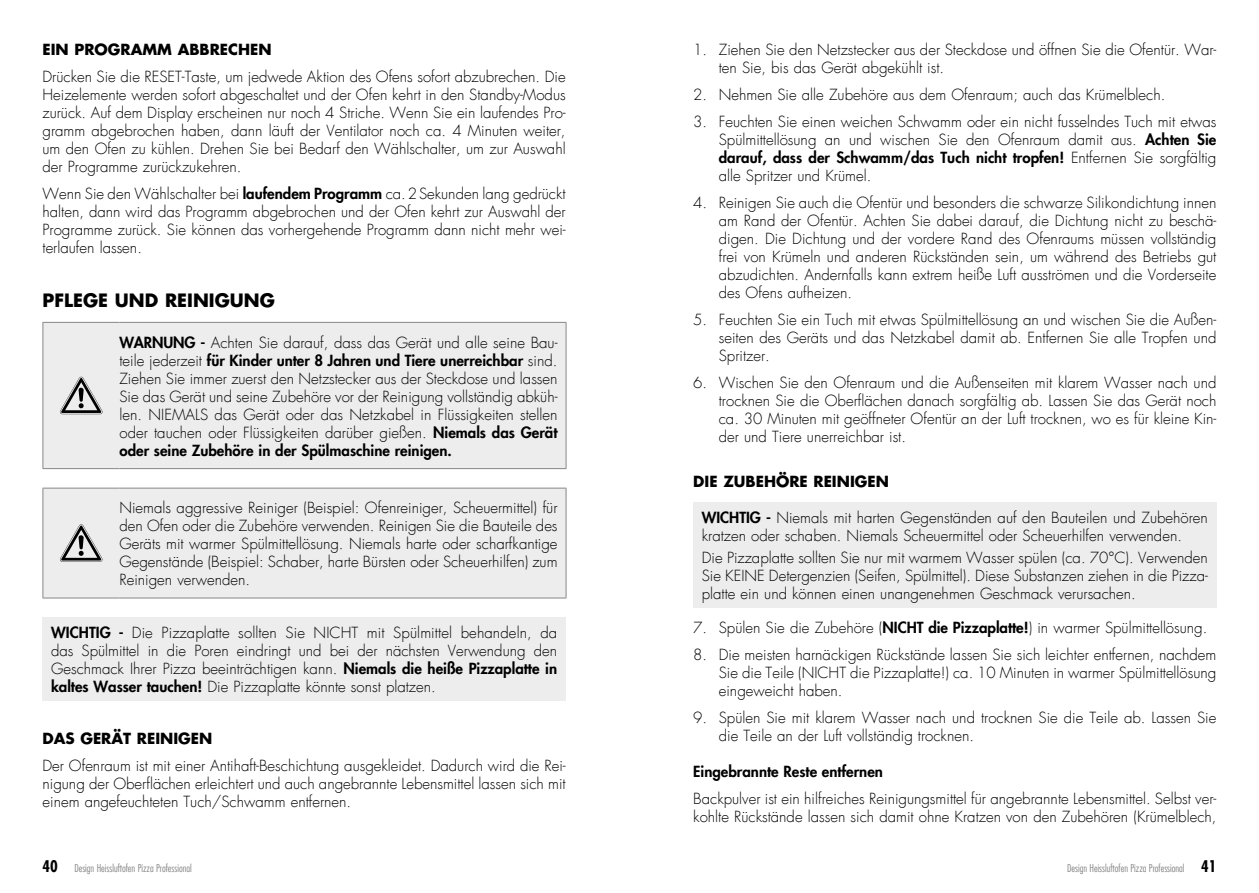
<style>
.page{position:relative;width:1259px;height:893px;background:#fff}
.page>*{position:absolute;margin:0;border:0;box-sizing:border-box;transform-origin:0 0}
.t1{font:700 18px "Futura LT";color:#000}
.t2{font:300 15px/18px "Futura LT";color:#000;text-align:justify}
.t3{font:700 15px "Futura LT";color:#000}
.t4{font:800 15px "Futura LT";color:#000}
.t5{font:300 condensed 10.5px "Futura LT";color:#878787}
.s1{font-weight:800}
.s2{font-weight:700;font-size:15.75px;color:#000}
</style>
<div class="page">
<div style="left:44px;top:323px;width:522px;height:145px;background:#ededed"></div>
<hr style="left:43px;top:322px;width:76px;height:1px;background:#878787">
<hr style="left:43px;top:323px;width:1px;height:145px;background:#878787">
<hr style="left:119px;top:322px;width:447px;height:1px;background:#878787">
<hr style="left:566px;top:323px;width:1px;height:145px;background:#878787">
<hr style="left:43px;top:468px;width:76px;height:1px;background:#878787">
<hr style="left:119px;top:468px;width:447px;height:1px;background:#878787">
<svg style="left:60px;top:377px;width:42px;height:37px;background:#aeaeae"></svg>
<div style="left:44px;top:489px;width:522px;height:109px;background:#ededed"></div>
<hr style="left:43px;top:488px;width:76px;height:1px;background:#878787">
<hr style="left:43px;top:488px;width:1px;height:110px;background:#878787">
<hr style="left:119px;top:488px;width:447px;height:1px;background:#878787">
<hr style="left:566px;top:488px;width:1px;height:110px;background:#878787">
<hr style="left:43px;top:598px;width:76px;height:1px;background:#878787">
<hr style="left:119px;top:598px;width:447px;height:1px;background:#878787">
<svg style="left:60px;top:524px;width:42px;height:38px;background:#afafaf"></svg>
<div style="left:43px;top:617px;width:523px;height:84px;background:#ededed"></div>
<div style="left:693px;top:502px;width:523px;height:106px;background:#ededed"></div>
<p class="t3" style="left:43px;top:39px;width:230px">EIN PROGRAMM ABBRECHEN</p>
<p class="t2" style="left:43px;top:68px;width:525px">Drücken Sie die RESET-Taste, um jedwede Aktion des Ofens sofort abzubrechen. Die Heizelemente werden sofort abgeschaltet und der Ofen kehrt in den Standby-Modus zurück. Auf dem Display erscheinen nur noch 4 Striche. Wenn Sie ein laufendes Pro&shy;gramm abgebrochen haben, dann läuft der Ventilator noch ca. 4 Minuten weiter, um den Ofen zu kühlen. Drehen Sie bei Bedarf den Wählschalter, um zur Auswahl der Programme zurückzukehren.</p>
<p class="t2" style="left:43px;top:185px;width:525px">Wenn Sie den Wählschalter bei <span class="s1">laufendem Programm</span> ca.2Sekunden lang gedrückt halten, dann wird das Programm abgebrochen und der Ofen kehrt zur Auswahl der Programme zurück. Sie können das vorhergehende Programm dann nicht mehr wei&shy;terlaufen lassen.</p>
<p class="t1" style="left:43px;top:288px;width:234px">PFLEGE UND REINIGUNG</p>
<p class="t2" style="left:119px;top:334px;width:439px"><span class="s1">WARNUNG -</span> Achten Sie darauf, dass das Gerät und alle seine Bau&shy;teile jederzeit <span class="s1">für Kinder unter 8 Jahren und Tiere unerreichbar</span> sind.<br>Ziehen Sie immer zuerst den Netzstecker aus der Steckdose und lassen Sie das Gerät und seine Zubehöre vor der Reinigung vollständig abküh&shy;len. NIEMALS das Gerät oder das Netzkabel in Flüssigkeiten stellen oder tauchen oder Flüssigkeiten darüber gießen. <span class="s1">Niemals das Gerät oder seine Zubehöre in der Spülmaschine reinigen.</span></p>
<p class="t2" style="left:119px;top:499px;width:439px">Niemals aggressive Reiniger (Beispiel: Ofenreiniger, Scheuermittel) für den Ofen oder die Zubehöre verwenden. Reinigen Sie die Bauteile des Geräts mit warmer Spülmittellösung. Niemals harte oder scharfkantige Gegenstände (Beispiel: Schaber, harte Bürsten oder Scheuerhilfen) zum Reinigen verwenden.</p>
<p class="t2" style="left:51px;top:624px;width:508px"><span class="s1">WICHTIG -</span> Die Pizzaplatte sollten Sie NICHT mit Spülmittel behandeln, da das Spülmittel in die Poren eindringt und bei der nächsten Verwendung den Geschmack Ihrer Pizza beeinträchtigen kann. <span class="s1">Niemals die heiße Pizzaplatte in kaltes Wasser tauchen!</span> Die Pizzaplatte könnte sonst platzen.</p>
<p class="t3" style="left:43px;top:728px;width:171px">DAS GERÄT REINIGEN</p>
<p class="t2" style="left:43px;top:757px;width:525px">Der Ofenraum ist mit einer Antihaft-Beschichtung ausgekleidet. Dadurch wird die Rei&shy;nigung der Oberflächen erleichtert und auch angebrannte Lebensmittel lassen sich mit einem angefeuchteten Tuch/Schwamm entfernen.</p>
<p class="t2" style="left:719px;top:41px;width:499px;text-indent:-26px">1. Ziehen Sie den Netzstecker aus der Steckdose und öffnen Sie die Ofentür. War&shy;ten Sie, bis das Gerät abgekühlt ist.</p>
<p class="t2" style="left:693px;top:86px;width:473px">2. Nehmen Sie alle Zubehöre aus dem Ofenraum; auch das Krümelblech.</p>
<p class="t2" style="left:719px;top:113px;width:499px;text-indent:-26px">3. Feuchten Sie einen weichen Schwamm oder ein nicht fusselndes Tuch mit etwas Spülmittellösung an und wischen Sie den Ofenraum damit aus. <span class="s1">Achten Sie darauf, dass der Schwamm/das Tuch nicht tropfen!</span> Entfernen Sie sorgfältig alle Spritzer und Krümel.</p>
<p class="t2" style="left:719px;top:194px;width:499px;text-indent:-26px">4. Reinigen Sie auch die Ofentür und besonders die schwarze Silikondichtung innen am Rand der Ofentür. Achten Sie dabei darauf, die Dichtung nicht zu beschä&shy;digen. Die Dichtung und der vordere Rand des Ofenraums müssen vollständig frei von Krümeln und anderen Rückständen sein, um während des Betriebs gut abzudichten. Andernfalls kann extrem heiße Luft ausströmen und die Vorderseite des Ofens aufheizen.</p>
<p class="t2" style="left:719px;top:311px;width:499px;text-indent:-26px">5. Feuchten Sie ein Tuch mit etwas Spülmittellösung an und wischen Sie die Außen&shy;seiten des Geräts und das Netzkabel damit ab. Entfernen Sie alle Tropfen und Spritzer.</p>
<p class="t2" style="left:719px;top:374px;width:499px;text-indent:-26px">6. Wischen Sie den Ofenraum und die Außenseiten mit klarem Wasser nach und trocknen Sie die Oberflächen danach sorgfältig ab. Lassen Sie das Gerät noch ca. 30 Minuten mit geöffneter Ofentür an der Luft trocknen, wo es für kleine Kin&shy;der und Tiere unerreichbar ist.</p>
<p class="t3" style="left:693px;top:471px;width:197px">DIE ZUBEHÖRE REINIGEN</p>
<p class="t2" style="left:702px;top:509px;width:508px"><span class="s1">WICHTIG -</span> Niemals mit harten Gegenständen auf den Bauteilen und Zubehören kratzen oder schaben. Niemals Scheuermittel oder Scheuerhilfen verwenden.</p>
<p class="t2" style="left:702px;top:549px;width:508px">Die Pizzaplatte sollten Sie nur mit warmem Wasser spülen (ca. 70°C). Verwenden Sie KEINE Detergenzien (Seifen, Spülmittel). Diese Substanzen ziehen in die Pizza&shy;platte ein und können einen unangenehmen Geschmack verursachen.</p>
<p class="t2" style="left:693px;top:619px;width:515px">7. Spülen Sie die Zubehöre (<span class="s1">NICHT die Pizzaplatte!</span>) in warmer Spülmittellösung.</p>
<p class="t2" style="left:719px;top:646px;width:499px;text-indent:-26px">8. Die meisten harnäckigen Rückstände lassen Sie sich leichter entfernen, nachdem Sie die Teile (NICHT die Pizzaplatte!) ca. 10 Minuten in warmer Spülmittellösung eingeweicht haben.</p>
<p class="t2" style="left:719px;top:709px;width:499px;text-indent:-26px">9. Spülen Sie mit klarem Wasser nach und trocknen Sie die Teile ab. Lassen Sie die Teile an der Luft vollständig trocknen.</p>
<p class="t4" style="left:693px;top:761px;width:191px">Eingebrannte Reste entfernen</p>
<p class="t2" style="left:693px;top:790px;width:525px">Backpulver ist ein hilfreiches Reinigungsmittel für angebrannte Lebensmittel. Selbst ver&shy;kohlte Rückstände lassen sich damit ohne Kratzen von den Zubehören (Krümelblech,</p>
<p class="t5" style="left:43px;top:862px;width:151px"><span class="s2">40</span> Design Heissluftofen Pizza Professional</p>
<p class="t5" style="left:1067px;top:862px;width:151px">Design Heissluftofen Pizza Professional <span class="s2">41</span></p>
</div>
